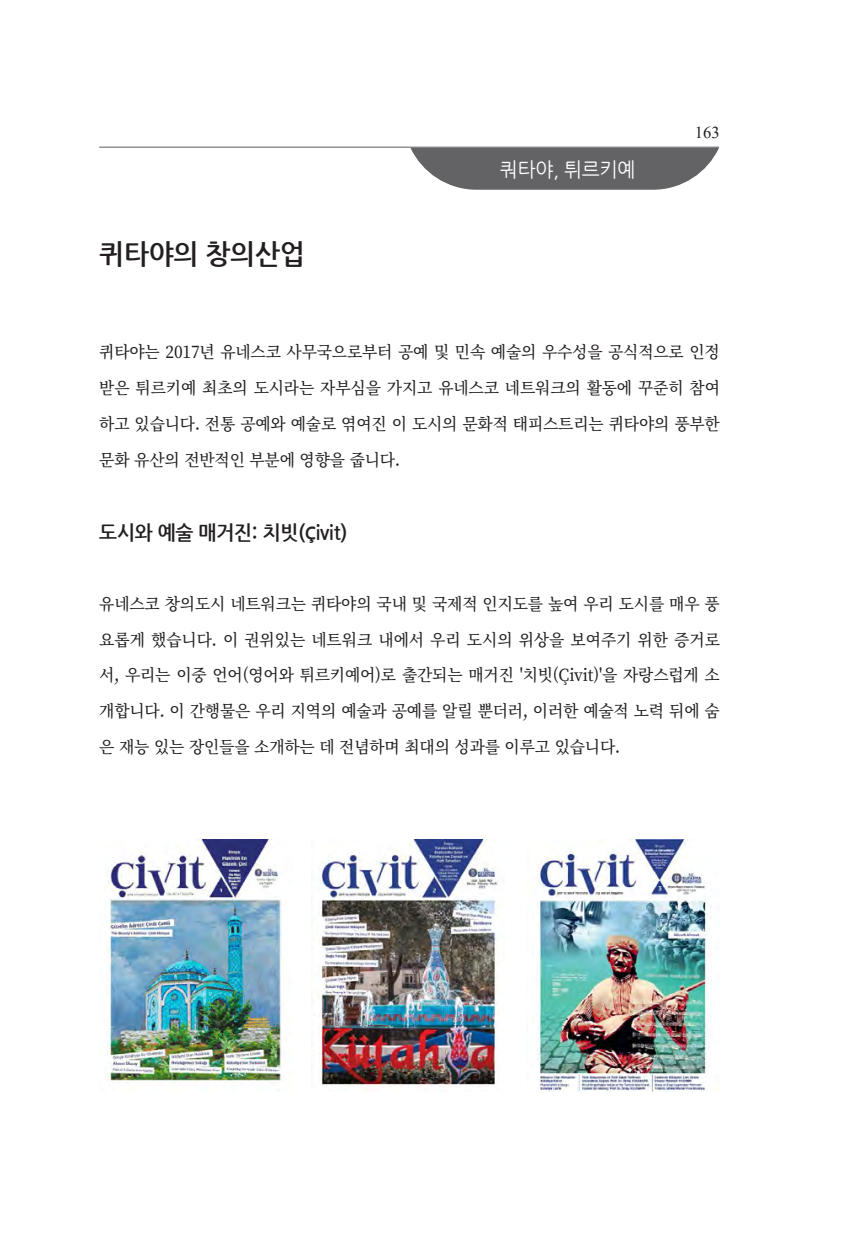
<style>
.page{position:relative;width:844px;height:1241px;background:#fff}
.page>*{position:absolute;margin:0;border:0;box-sizing:border-box;transform-origin:0 0}
.t1{font:700 28px "Nanum Gothic";letter-spacing:-.01em;color:#231f20;scale:.95 1}
.t2{font:700 20.12px "Nanum Gothic";letter-spacing:-.01em;color:#231f20;scale:.95 1}
.t3{font:20.12px "Nanum Gothic";letter-spacing:-.01em;color:#fff;scale:.95 1}
.t4{font:500 16.62px/35.9px "Noto Serif KR";letter-spacing:-.01em;color:#231f20;text-align:justify;scale:.95 1}
.t5{font:16.62px "Times New Roman";color:#231f20}
</style>
<div class="page">
<hr style="left:99px;top:147px;width:620px;height:1px;background:#636366">
<svg style="left:410px;top:148px;width:309px;height:42px;background:#777779"></svg>
<img style="left:107px;top:839px;width:177px;height:245px">
<img style="left:311px;top:839px;width:188px;height:251px">
<img style="left:526px;top:839px;width:185px;height:252px">
<h1 class="t1" style="left:99px;top:240px;width:218px">퀴타야의 창의산업</h1>
<p class="t3" style="left:500px;top:160px;width:144px">쿼타야, 튀르키예</p>
<p class="t5" style="left:694px;top:121px;width:26px">163</p>
<p class="t4" style="left:99px;top:334px;width:654px">퀴타야는 2017년 유네스코 사무국으로부터 공예 및 민속 예술의 우수성을 공식적으로 인정 받은 튀르키예 최초의 도시라는 자부심을 가지고 유네스코 네트워크의 활동에 꾸준히 참여 하고 있습니다. 전통 공예와 예술로 엮여진 이 도시의 문화적 태피스트리는 퀴타야의 풍부한 문화 유산의 전반적인 부분에 영향을 줍니다.</p>
<p class="t2" style="left:99px;top:523px;width:263px">도시와 예술 매거진: 치빗(Çivit)</p>
<p class="t4" style="left:99px;top:586px;width:654px">유네스코 창의도시 네트워크는 퀴타야의 국내 및 국제적 인지도를 높여 우리 도시를 매우 풍 요롭게 했습니다. 이 권위있는 네트워크 내에서 우리 도시의 위상을 보여주기 위한 증거로 서, 우리는 이중 언어(영어와 튀르키예어)로 출간되는 매거진 '치빗(Çivit)'을 자랑스럽게 소 개합니다. 이 간행물은 우리 지역의 예술과 공예를 알릴 뿐더러, 이러한 예술적 노력 뒤에 숨 은 재능 있는 장인들을 소개하는 데 전념하며 최대의 성과를 이루고 있습니다.</p>
</div>
